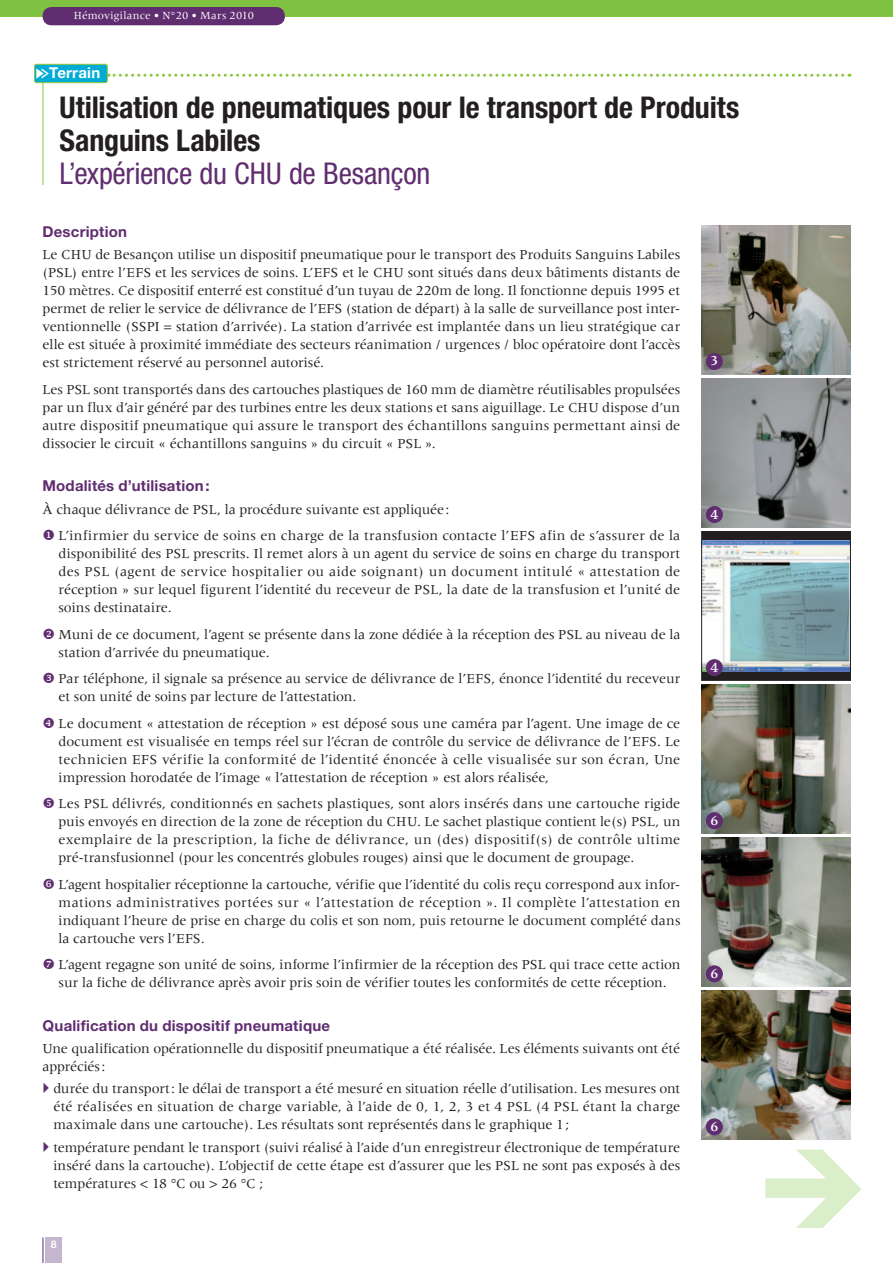
<style>
.page{position:relative;width:893px;height:1263px;background:#fff}
.page>*{position:absolute;margin:0;border:0;box-sizing:border-box;transform-origin:0 0}
.t1{font:700 condensed 30px/33px "Helvetica Neue";letter-spacing:-.005em;color:#231f20}
.t2{font:condensed 30px "Helvetica Neue";letter-spacing:-.01em;color:#602d70}
.t3{font:700 15px "Helvetica Neue";letter-spacing:.015em;color:#602d70}
.t4{font:700 15px "Helvetica Neue";letter-spacing:.015em;color:#fff}
.t5{font:14.25px/18px "Meridien";letter-spacing:-.01em;color:#231f20;text-align:justify}
.t6{font:500 14.25px "Meridien";color:#fff}
.t7{font:11.25px "Meridien";letter-spacing:.02em;color:#fff}
.t8{font:700 10.5px "Helvetica Neue";color:#fff}
.s1{font-family:"Pointers";font-weight:400}
.s2{color:#602d70}
</style>
<div class="page">
<svg style="left:108px;top:74px;width:742px;height:3px"></svg>
<hr style="left:43px;top:68px;width:1px;height:117px;background:#8bc63e">
<div style="left:35px;top:64px;width:72px;height:19px;background:#00acd5;border-radius:2px"></div>
<div style="left:34px;top:64px;width:74px;height:19px;border:1px solid #8bc63e;border-radius:2px"></div>
<svg style="left:765px;top:1149px;width:96px;height:79px"></svg>
<img style="left:702px;top:225px;width:148px;height:149px">
<div style="left:706px;top:353px;width:17px;height:17px;background:#602d70;border-radius:50%"></div>
<img style="left:702px;top:378px;width:148px;height:149px">
<div style="left:706px;top:506px;width:17px;height:17px;background:#602d70;border-radius:50%"></div>
<div style="left:702px;top:531px;width:148px;height:149px;background:#231f20"></div>
<img style="left:703px;top:541px;width:146px;height:130px">
<div style="left:701px;top:531px;width:150px;height:150px;border:1px solid #231f20"></div>
<div style="left:706px;top:659px;width:17px;height:17px;background:#602d70;border-radius:50%"></div>
<img style="left:702px;top:685px;width:148px;height:148px">
<div style="left:706px;top:812px;width:17px;height:17px;background:#602d70;border-radius:50%"></div>
<img style="left:702px;top:838px;width:148px;height:148px">
<div style="left:706px;top:965px;width:17px;height:17px;background:#602d70;border-radius:50%"></div>
<img style="left:702px;top:991px;width:148px;height:149px">
<div style="left:706px;top:1118px;width:17px;height:17px;background:#602d70;border-radius:50%"></div>
<div style="left:0;top:0;width:893px;height:16px;background:#7fc241"></div>
<div style="left:43px;top:7px;width:242px;height:18px;background:#602d70;border-radius:9px"></div>
<div style="left:46px;top:1237px;width:16px;height:26px;background:#c4b6cf"></div>
<svg style="left:43px;top:1237px;width:1px;height:26px"></svg>
<p class="t7" style="left:74px;top:9px;width:182px">Hémovigilance • N°20 • Mars 2010</p>
<p class="t4" style="left:37px;top:64px;width:65px"><span class="s1">t</span>Terrain</p>
<h1 class="t1" style="left:60px;top:91px;width:681px">Utilisation de pneumatiques pour le transport de Produits<br>Sanguins Labiles</h1>
<h1 class="t2" style="left:60px;top:156px;width:372px">L’expérience du CHU de Besançon</h1>
<p class="t3" style="left:43px;top:222px;width:86px">Description</p>
<p class="t5" style="left:43px;top:246px;width:639px">Le CHU de Besançon utilise un dispositif pneumatique pour le transport des Produits Sanguins Labiles (PSL) entre l’EFS et les services de soins. L’EFS et le CHU sont situés dans deux bâtiments distants de 150 mètres. Ce dispositif enterré est constitué d’un tuyau de 220m de long. Il fonctionne depuis 1995 et permet de relier le service de délivrance de l’EFS (station de départ) à la salle de surveillance post inter&shy;ventionnelle (SSPI = station d’arrivée). La station d’arrivée est implantée dans un lieu stratégique car elle est située à proximité immédiate des secteurs réanimation / urgences / bloc opératoire dont l’accès est strictement réservé au personnel autorisé.</p>
<p class="t5" style="left:43px;top:380px;width:639px">Les PSL sont transportés dans des cartouches plastiques de 160 mm de diamètre réutilisables propulsées par un flux d’air généré par des turbines entre les deux stations et sans aiguillage. Le CHU dispose d’un autre dispositif pneumatique qui assure le transport des échantillons sanguins permettant ainsi de dissocier le circuit « échantillons sanguins » du circuit « PSL ».</p>
<p class="t3" style="left:43px;top:477px;width:169px">Modalités d’utilisation:</p>
<p class="t5" style="left:43px;top:500px;width:409px">À chaque délivrance de PSL, la procédure suivante est appliquée:</p>
<p class="t5" style="left:59px;top:526px;width:623px;text-indent:-16px"><span class="s2">◆</span> L’infirmier du service de soins en charge de la transfusion contacte l’EFS afin de s’assurer de la disponibilité des PSL prescrits. Il remet alors à un agent du service de soins en charge du transport des PSL (agent de service hospitalier ou aide soignant) un document intitulé « attestation de réception » sur lequel figurent l’identité du receveur de PSL, la date de la transfusion et l’unité de soins destinataire.</p>
<p class="t5" style="left:59px;top:625px;width:623px;text-indent:-16px"><span class="s2">❖</span> Muni de ce document, l’agent se présente dans la zone dédiée à la réception des PSL au niveau de la station d’arrivée du pneumatique.</p>
<p class="t5" style="left:59px;top:669px;width:623px">Par téléphone, il signale sa présence au service de délivrance de l’EFS, énonce l’identité du receveur et son unité de soins par lecture de l’attestation.</p>
<p class="t5" style="left:59px;top:714px;width:623px">Le document « attestation de réception » est déposé sous une caméra par l’agent. Une image de ce document est visualisée en temps réel sur l’écran de contrôle du service de délivrance de l’EFS. Le technicien EFS vérifie la conformité de l’identité énoncée à celle visualisée sur son écran, Une impression horodatée de l’image « l’attestation de réception » est alors réalisée,</p>
<p class="t5" style="left:59px;top:794px;width:623px">Les PSL délivrés, conditionnés en sachets plastiques, sont alors insérés dans une cartouche rigide puis envoyés en direction de la zone de réception du CHU. Le sachet plastique contient le(s) PSL, un exemplaire de la prescription, la fiche de délivrance, un (des) dispositif(s) de contrôle ultime pré-transfusionnel (pour les concentrés globules rouges) ainsi que le document de groupage.</p>
<p class="t5" style="left:59px;top:875px;width:623px">L’agent hospitalier réceptionne la cartouche, vérifie que l’identité du colis reçu correspond aux infor&shy;mations administratives portées sur « l’attestation de réception ». Il complète l’attestation en indiquant l’heure de prise en charge du colis et son nom, puis retourne le document complété dans la cartouche vers l’EFS.</p>
<p class="t5" style="left:59px;top:955px;width:623px">L’agent regagne son unité de soins, informe l’infirmier de la réception des PSL qui trace cette action sur la fiche de délivrance après avoir pris soin de vérifier toutes les conformités de cette réception.</p>
<p class="t3" style="left:43px;top:1016px;width:289px">Qualification du dispositif pneumatique</p>
<p class="t5" style="left:43px;top:1039px;width:639px">Une qualification opérationnelle du dispositif pneumatique a été réalisée. Les éléments suivants ont été appréciés:</p>
<p class="t5" style="left:53px;top:1080px;width:628px">durée du transport: le délai de transport a été mesuré en situation réelle d’utilisation. Les mesures ont été réalisées en situation de charge variable, à l’aide de 0, 1, 2, 3 et 4 PSL (4 PSL étant la charge maximale dans une cartouche). Les résultats sont représentés dans le graphique 1;</p>
<p class="t5" style="left:53px;top:1138px;width:628px">température pendant le transport (suivi réalisé à l’aide d’un enregistreur électronique de température inséré dans la cartouche). L’objectif de cette étape est d’assurer que les PSL ne sont pas exposés à des températures &lt; 18 °C ou &gt; 26 °C ;</p>
<p class="t6" style="left:710px;top:353px;width:9px">3</p>
<p class="t6" style="left:710px;top:506px;width:9px">4</p>
<p class="t6" style="left:710px;top:659px;width:9px">4</p>
<p class="t6" style="left:710px;top:812px;width:9px">6</p>
<p class="t6" style="left:710px;top:965px;width:9px">6</p>
<p class="t6" style="left:710px;top:1118px;width:9px">6</p>
<p class="t8" style="left:51px;top:1238px;width:7px">8</p>
</div>
